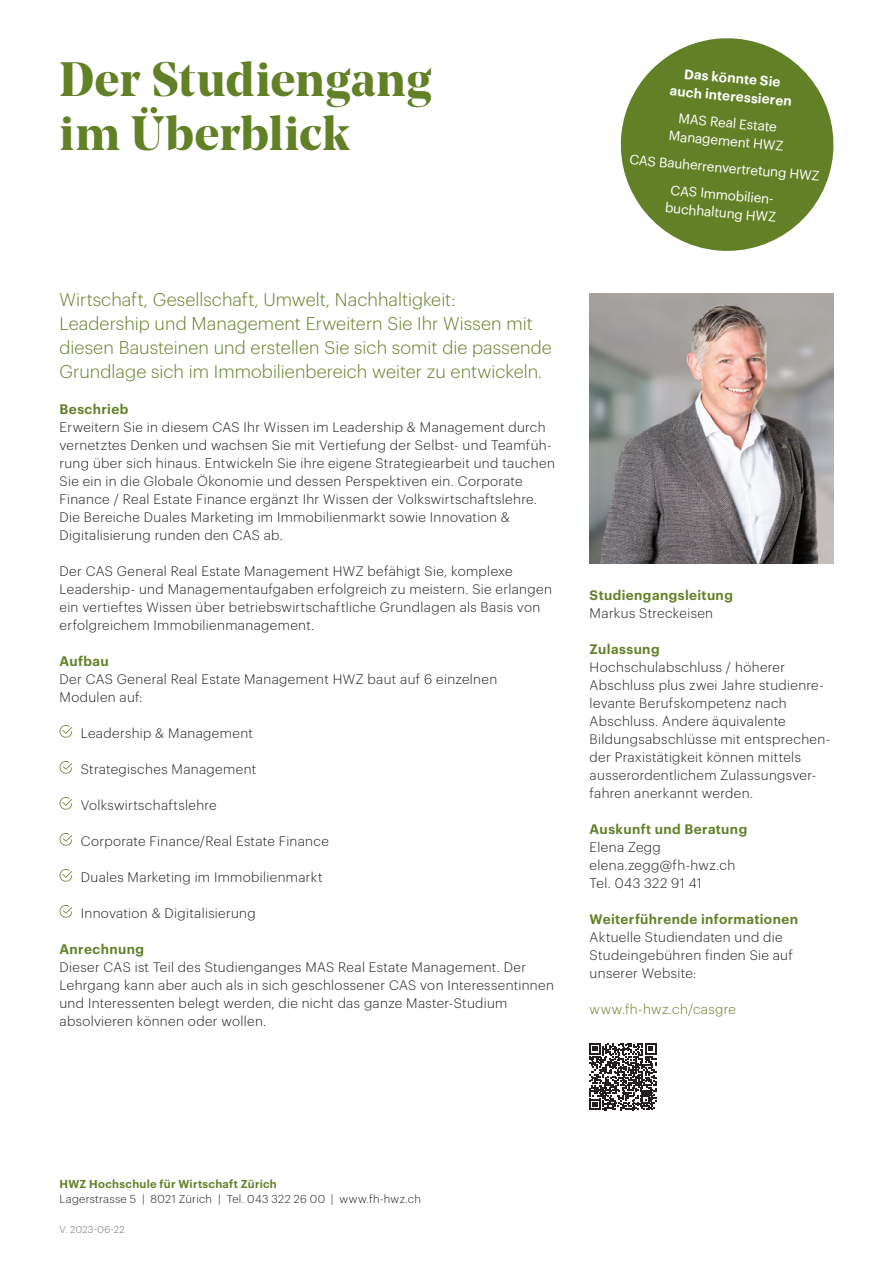
<style>
.page{position:relative;width:893px;height:1263px;background:#fff}
.page>*{position:absolute;margin:0;border:0;box-sizing:border-box;transform-origin:0 0}
.t1{font:700 48px/54px "Noe Display";letter-spacing:.01em;color:#628126}
.t2{font:300 18px/24px "Graphik";letter-spacing:.005em;color:#628126}
.t3{font:300 13.5px/18px "Graphik";letter-spacing:.025em;color:#231f20}
.t4{font:600 13.5px "Graphik";letter-spacing:.03em;color:#628126}
.t5{font:13.5px/18px "Graphik";color:#fff;text-align:center}
.t6{font:600 13.5px/18px "Graphik";color:#fff;text-align:center}
.t7{font:300 13.5px "Graphik";letter-spacing:.03em;color:#628126}
.t8{font:300 11.25px "Graphik";letter-spacing:.025em;color:#231f20}
.t9{font:600 11.25px "Graphik";letter-spacing:.025em;color:#628126}
.t10{font:300 9.75px "Graphik";letter-spacing:.035em;color:#6c6d70}
</style>
<div class="page">
<svg style="left:59px;top:725px;width:13px;height:13px"></svg>
<svg style="left:59px;top:761px;width:13px;height:13px"></svg>
<svg style="left:59px;top:797px;width:13px;height:13px"></svg>
<svg style="left:59px;top:833px;width:13px;height:13px"></svg>
<svg style="left:59px;top:869px;width:13px;height:13px"></svg>
<svg style="left:59px;top:905px;width:13px;height:13px"></svg>
<img style="left:590px;top:294px;width:243px;height:270px">
<svg style="left:620px;top:38px;width:214px;height:213px;fill:#628126"></svg>
<svg style="left:589px;top:1043px;width:67px;height:67px"></svg>
<h1 class="t1" style="left:60px;top:51px;width:374px">Der Studiengang im Überblick</h1>
<h2 class="t2" style="left:60px;top:286px;width:494px">Wirtschaft, Gesellschaft, Umwelt, Nachhaltigkeit:<br>Leadership und Management Erweitern Sie Ihr Wissen mit diesen Bausteinen und erstellen Sie sich somit die passende Grundlage sich im Immobilienbereich weiter zu entwickeln.</h2>
<p class="t4" style="left:60px;top:398px;width:70px">Beschrieb</p>
<p class="t3" style="left:60px;top:417px;width:497px">Erweitern Sie in diesem CAS Ihr Wissen im Leadership &amp; Management durch vernetztes Denken und wachsen Sie mit Vertiefung der Selbst- und Teamfüh&shy;rung über sich hinaus. Entwickeln Sie ihre eigene Strategiearbeit und tauchen Sie ein in die Globale Ökonomie und dessen Perspektiven ein. Corporate Finance / Real Estate Finance ergänzt Ihr Wissen der Volkswirtschaftslehre.<br>Die Bereiche Duales Marketing im Immobilienmarkt sowie Innovation &amp; Digitalisierung runden den CAS ab.</p>
<p class="t3" style="left:60px;top:561px;width:494px">Der CAS General Real Estate Management HWZ befähigt Sie, komplexe Leadership- und Managementaufgaben erfolgreich zu meistern. Sie erlangen ein vertieftes Wissen über betriebswirtschaftliche Grundlagen als Basis von erfolgreichem Immobilienmanagement.</p>
<p class="t4" style="left:60px;top:650px;width:51px">Aufbau</p>
<p class="t3" style="left:60px;top:669px;width:439px">Der CAS General Real Estate Management HWZ baut auf 6 einzelnen<br>Modulen auf:</p>
<p class="t3" style="left:81px;top:723px;width:174px">Leadership &amp; Management</p>
<p class="t3" style="left:81px;top:759px;width:177px">Strategisches Management</p>
<p class="t3" style="left:81px;top:795px;width:137px">Volkswirtschaftslehre</p>
<p class="t3" style="left:81px;top:831px;width:250px">Corporate Finance/Real Estate Finance</p>
<p class="t3" style="left:81px;top:867px;width:243px">Duales Marketing im Immobilienmarkt</p>
<p class="t3" style="left:81px;top:903px;width:177px">Innovation &amp; Digitalisierung</p>
<p class="t4" style="left:60px;top:938px;width:86px">Anrechnung</p>
<p class="t3" style="left:60px;top:957px;width:496px">Dieser CAS ist Teil des Studienganges MAS Real Estate Management. Der Lehrgang kann aber auch als in sich geschlossener CAS von Interessentinnen und Interessenten belegt werden, die nicht das ganze Master-Studium absolvieren können oder wollen.</p>
<p class="t6" style="left:672px;top:62px;width:124px;rotate:5deg">Das könnte Sie auch interessieren</p>
<p class="t5" style="left:671px;top:108px;width:116px;rotate:5deg">MAS Real Estate<br>Management HWZ</p>
<p class="t5" style="left:631px;top:145px;width:193px;line-height:27px;rotate:5deg">CAS Bauherrenvertretung HWZ<br>CAS Immobilien-</p>
<p class="t5" style="left:666px;top:197px;width:113px;rotate:5deg">buchhaltung HWZ</p>
<p class="t4" style="left:590px;top:584px;width:145px">Studiengangsleitung</p>
<p class="t3" style="left:590px;top:603px;width:125px">Markus Streckeisen</p>
<p class="t4" style="left:590px;top:638px;width:71px">Zulassung</p>
<p class="t3" style="left:590px;top:657px;width:242px">Hochschulabschluss / höherer Abschluss plus zwei Jahre studienre&shy;levante Berufskompetenz nach Abschluss. Andere äquivalente Bildungsabschlüsse mit entsprechen&shy;der Praxistätigkeit können mittels ausserordentlichem Zulassungsver&shy;fahren anerkannt werden.</p>
<p class="t4" style="left:590px;top:818px;width:159px">Auskunft und Beratung</p>
<p class="t3" style="left:590px;top:837px;width:147px">Elena Zegg elena.zegg@fh-hwz.ch<br>Tel. 043 322 91 41</p>
<p class="t4" style="left:590px;top:908px;width:210px">Weiterführende informationen</p>
<p class="t3" style="left:590px;top:927px;width:205px">Aktuelle Studiendaten und die<br>Studeingebühren finden Sie auf unserer Website:</p>
<p class="t7" style="left:590px;top:999px;width:148px">www.fh-hwz.ch/casgre</p>
<p class="t9" style="left:60px;top:1176px;width:219px">HWZ Hochschule für Wirtschaft Zürich</p>
<p class="t8" style="left:60px;top:1191px;width:363px">Lagerstrasse 5 | 8021 Zürich | Tel. 043 322 26 00 | www.fh-hwz.ch</p>
<p class="t10" style="left:60px;top:1223px;width:67px">V. 2023-06-22</p>
</div>
